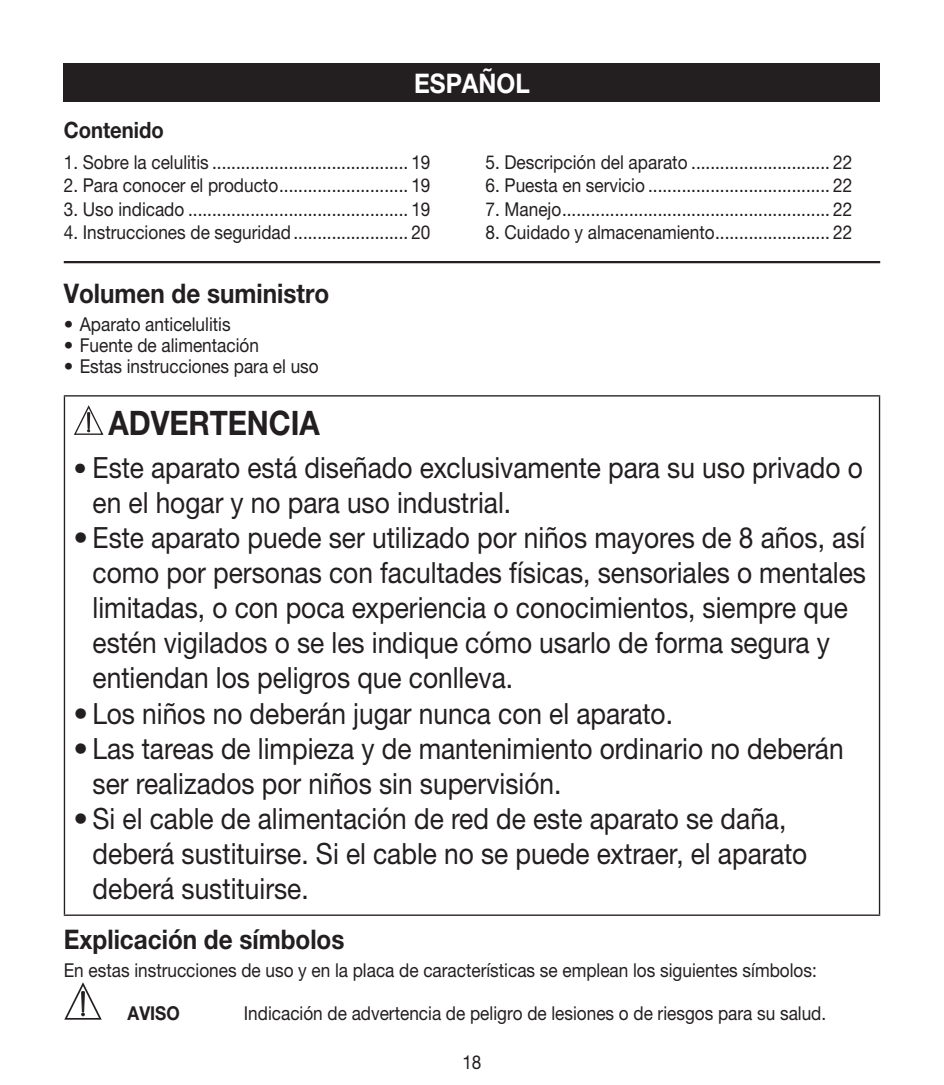
<style>
.page{position:relative;width:944px;height:1085px;background:#fff}
.page>*{position:absolute;margin:0;border:0;box-sizing:border-box;transform-origin:0 0}
.t1{font:700 33.75px "Helvetica Neue LTW1 G";letter-spacing:-.005em;color:#231f20;scale:.88 1}
.t2{font:29.25px/35.1px "Helvetica Neue LTW1 G";color:#231f20}
.t3{font:29.25px/35.1px "Helvetica Neue LTW1 G";color:#231f20;scale:.9 1}
.t4{font:700 27px "Helvetica Neue LT Pro";color:#231f20;scale:.9 1}
.t5{font:700 27px "Helvetica Neue LT Pro";color:#fff;scale:.9 1}
.t6{font:700 22.5px "Helvetica Neue LTW1 G";color:#231f20;scale:.9 1}
.t7{font:19.12px "Helvetica Neue LTW1 G";color:#231f20;scale:.9 1}
.t8{font:19.12px "Helvetica Neue LT Pro";color:#231f20;scale:.9 1}
.t9{font:19.12px "Helvetica Neue LT Pro";color:#231f20}
.t10{font:700 19.12px "Helvetica Neue LT Pro";color:#231f20;scale:.9 1}
.s1{font-family:"Helvetica Neue LT Pro"}
.s2{font-size:27px}
</style>
<div class="page">
<div style="left:64px;top:64px;width:816px;height:38px;background:#231f20"></div>
<hr style="left:64px;top:395px;width:816px;height:1px;background:#231f20">
<hr style="left:64px;top:396px;width:1px;height:518px;background:#231f20">
<hr style="left:879px;top:396px;width:1px;height:518px;background:#231f20">
<hr style="left:64px;top:914px;width:816px;height:1px;background:#231f20">
<svg style="left:74px;top:405px;width:30px;height:30px"></svg>
<div style="left:87px;top:412px;width:3px;height:17px;border:1px solid #231f20"></div>
<svg style="left:64px;top:982px;width:38px;height:37px"></svg>
<hr style="left:64px;top:261px;width:816px;height:2px;background:#231f20">
<p class="t6" style="left:64px;top:116px;width:113px">Contenido</p>
<p class="t5" style="left:414px;top:66px;width:130px">ESPAÑOL</p>
<p class="t7" style="left:64px;top:150px;width:409px">1. <span class="s1">Sobre la celulitis</span> ......................................... 19</p>
<p class="t7" style="left:64px;top:174px;width:409px">2. <span class="s1">Para conocer el producto</span>........................... 19</p>
<p class="t7" style="left:64px;top:197px;width:409px">3. <span class="s1">Uso indicado</span> .............................................. 19</p>
<p class="t7" style="left:64px;top:220px;width:409px">4. <span class="s1">Instrucciones de seguridad</span>........................ 20</p>
<p class="t7" style="left:485px;top:150px;width:409px">5. <span class="s1">Descripción del aparato</span> ............................. 22</p>
<p class="t7" style="left:485px;top:174px;width:409px">6. <span class="s1">Puesta en servicio</span> ...................................... 22</p>
<p class="t7" style="left:485px;top:197px;width:409px">7. <span class="s1">Manejo</span>........................................................ 22</p>
<p class="t7" style="left:485px;top:220px;width:409px">8. <span class="s1">Cuidado y almacenamiento</span>........................ 22</p>
<p class="t4" style="left:64px;top:276px;width:297px">Volumen de suministro</p>
<p class="t9" style="left:64px;top:312px;width:168px">• Aparato anticelulitis</p>
<p class="t9" style="left:64px;top:334px;width:197px">• Fuente de alimentación</p>
<p class="t9" style="left:64px;top:355px;width:256px">• Estas instrucciones para el uso</p>
<p class="t1" style="left:109px;top:402px;width:242px">ADVERTENCIA</p>
<p class="t3" style="left:93px;top:449px;width:857px;text-indent:-19px"><span class="s2">•</span> Este aparato está diseñado exclusivamente para su uso privado o en el hogar y no para uso industrial.</p>
<p class="t2" style="left:93px;top:519px;width:775px;text-indent:-19px">• Este aparato puede ser utilizado por niños mayores de 8 años, así como por personas con facultades físicas, sensoriales o mentales limitadas, o con poca experiencia o conocimientos, siempre que estén vigilados o se les indique cómo usarlo de forma segura y entiendan los peligros que conlleva.</p>
<p class="t2" style="left:73px;top:695px;width:601px">• Los niños no deberán jugar nunca con el aparato.</p>
<p class="t2" style="left:93px;top:730px;width:753px;text-indent:-19px">• Las tareas de limpieza y de mantenimiento ordinario no deberán ser realizados por niños sin supervisión.</p>
<p class="t2" style="left:93px;top:800px;width:716px;text-indent:-19px">• Si el cable de alimentación de red de este aparato se daña, deberá sustituirse. Si el cable no se puede extraer, el aparato deberá sustituirse.</p>
<p class="t4" style="left:64px;top:923px;width:313px">Explicación de símbolos</p>
<p class="t8" style="left:64px;top:958px;width:838px">En estas instrucciones de uso y en la placa de características se emplean los siguientes símbolos:</p>
<p class="t10" style="left:128px;top:1001px;width:60px">AVISO</p>
<p class="t8" style="left:244px;top:1001px;width:649px">Indicación de advertencia de peligro de lesiones o de riesgos para su salud.</p>
<p class="t8" style="left:462px;top:1050px;width:23px">18</p>
</div>
